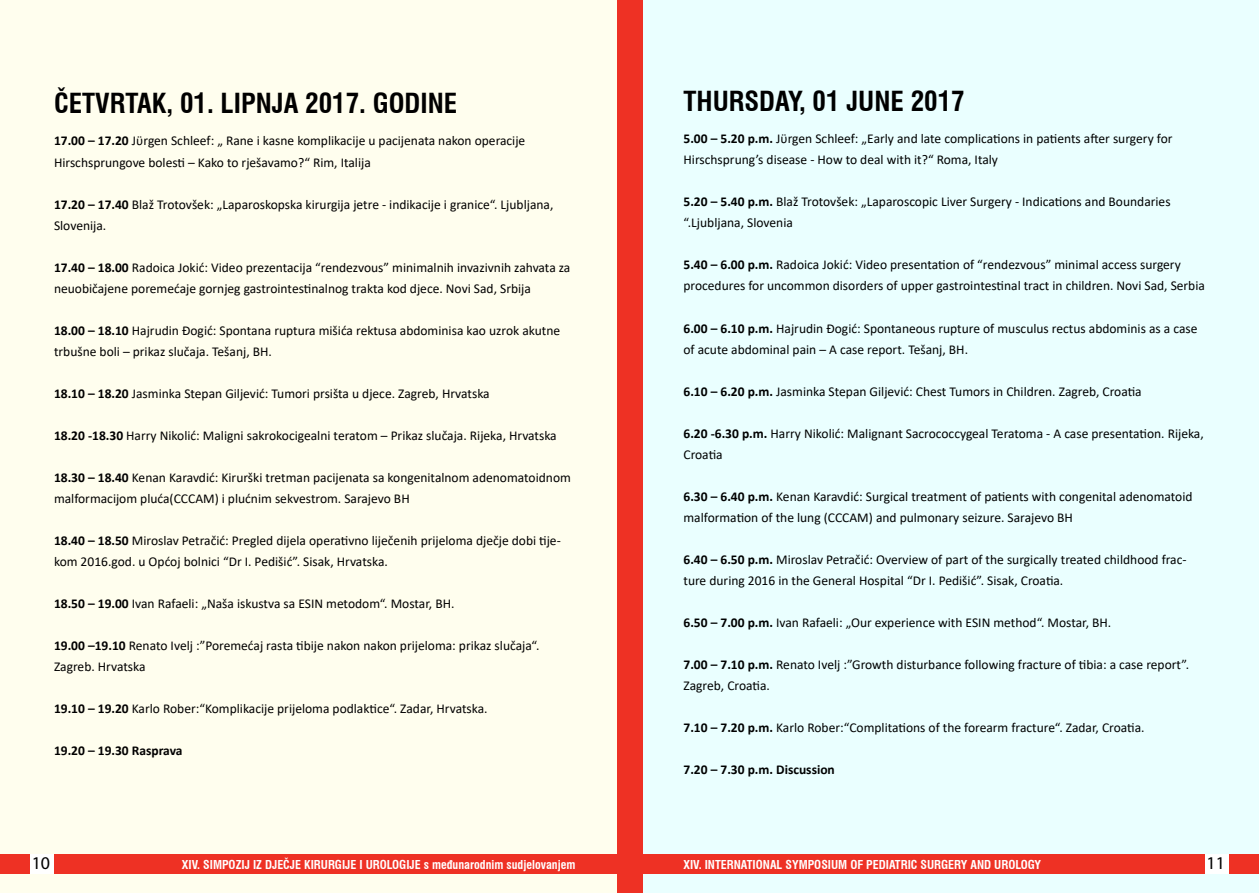
<style>
.page{position:relative;width:1259px;height:893px;background:#fff}
.page>*{position:absolute;margin:0;border:0;box-sizing:border-box;transform-origin:0 0}
.t1{font:700 condensed 27px "Swiss 721 BT";color:#000}
.t2{font:18px "Myriad Pro";color:#000}
.t3{font:13.5px/21px "Calibri";color:#000}
.t4{font:700 13.5px "Calibri";color:#000}
.t5{font:700 condensed 12px "Swiss 721 BT";color:#fff}
.s1{font-weight:700}
</style>
<div class="page">
<div style="left:0;top:0;width:629px;height:893px;background:#fffeee"></div>
<div style="left:629px;top:0;width:630px;height:893px;background:#eaffff"></div>
<div style="left:617px;top:0;width:25px;height:893px;background:#ee3124"></div>
<div style="left:0;top:855px;width:1259px;height:19px;background:#ee3124"></div>
<div style="left:31px;top:855px;width:23px;height:19px;background:#fff"></div>
<div style="left:1205px;top:855px;width:23px;height:19px;background:#fff"></div>
<h1 class="t1" style="left:54px;top:87px;width:405px">ČETVRTAK, 01. LIPNJA 2017. GODINE</h1>
<p class="t3" style="left:54px;top:130px;width:473px"><span class="s1">17.00 – 17.20</span> Jϋrgen Schleef: „ Rane i kasne komplikacije u pacijenata nakon operacije<br>Hirschsprungove bolesti – Kako to rješavamo?“ Rim, Italija</p>
<p class="t3" style="left:54px;top:193px;width:501px"><span class="s1">17.20 – 17.40</span> Blaž Trotovšek: „Laparoskopska kirurgija jetre - indikacije i granice“. Ljubljana,<br>Slovenija.</p>
<p class="t3" style="left:54px;top:256px;width:518px"><span class="s1">17.40 – 18.00</span> Radoica Jokić: Video prezentacija “rendezvous” minimalnih invazivnih zahvata za neuobičajene poremećaje gornjeg gastrointestinalnog trakta kod djece. Novi Sad, Srbija</p>
<p class="t3" style="left:54px;top:319px;width:508px"><span class="s1">18.00 – 18.10</span> Hajrudin Đogić: Spontana ruptura mišića rektusa abdominisa kao uzrok akutne trbušne boli – prikaz slučaja. Tešanj, BH.</p>
<p class="t3" style="left:54px;top:382px;width:437px"><span class="s1">18.10 – 18.20</span> Jasminka Stepan Giljević: Tumori prsišta u djece. Zagreb, Hrvatska</p>
<p class="t3" style="left:54px;top:424px;width:504px"><span class="s1">18.20 -18.30</span> Harry Nikolić: Maligni sakrokocigealni teratom – Prikaz slučaja. Rijeka, Hrvatska</p>
<p class="t3" style="left:54px;top:466px;width:518px"><span class="s1">18.30 – 18.40</span> Kenan Karavdić: Kirurški tretman pacijenata sa kongenitalnom adenomatoidnom malformacijom pluća(CCCAM) i plućnim sekvestrom. Sarajevo BH</p>
<p class="t3" style="left:54px;top:529px;width:508px"><span class="s1">18.40 – 18.50</span> Miroslav Petračić: Pregled dijela operativno liječenih prijeloma dječje dobi tije&shy;kom 2016.god. u Općoj bolnici “Dr I. Pedišić”. Sisak, Hrvatska.</p>
<p class="t3" style="left:54px;top:592px;width:402px"><span class="s1">18.50 – 19.00</span> Ivan Rafaeli: „Naša iskustva sa ESIN metodom“. Mostar, BH.</p>
<p class="t3" style="left:54px;top:634px;width:487px"><span class="s1">19.00 –19.10</span> Renato Ivelj :”Poremećaj rasta tibije nakon nakon prijeloma: prikaz slučaja“.<br>Zagreb. Hrvatska</p>
<p class="t3" style="left:54px;top:697px;width:435px"><span class="s1">19.10 – 19.20</span> Karlo Rober:“Komplikacije prijeloma podlaktice“. Zadar, Hrvatska.</p>
<p class="t4" style="left:54px;top:740px;width:130px">19.20 – 19.30 Rasprava</p>
<h1 class="t1" style="left:683px;top:85px;width:283px">THURSDAY, 01 JUNE 2017</h1>
<p class="t3" style="left:683px;top:128px;width:490px"><span class="s1">5.00 – 5.20 p.m.</span> Jϋrgen Schleef: „Early and late complications in patients after surgery for<br>Hirschsprung’s disease - How to deal with it?“ Roma, Italy</p>
<p class="t3" style="left:683px;top:191px;width:488px"><span class="s1">5.20 – 5.40 p.m.</span> Blaž Trotovšek: „Laparoscopic Liver Surgery - Indications and Boundaries “.Ljubljana, Slovenia</p>
<p class="t3" style="left:683px;top:254px;width:523px"><span class="s1">5.40 – 6.00 p.m.</span> Radoica Jokić: Video presentation of “rendezvous” minimal access surgery procedures for uncommon disorders of upper gastrointestinal tract in children. Novi Sad, Serbia</p>
<p class="t3" style="left:683px;top:317px;width:515px"><span class="s1">6.00 – 6.10 p.m.</span> Hajrudin Đogić: Spontaneous rupture of musculus rectus abdominis as a case of acute abdominal pain – A case report. Tešanj, BH.</p>
<p class="t3" style="left:683px;top:380px;width:460px"><span class="s1">6.10 – 6.20 p.m.</span> Jasminka Stepan Giljević: Chest Tumors in Children. Zagreb, Croatia</p>
<p class="t3" style="left:683px;top:422px;width:522px"><span class="s1">6.20 -6.30 p.m.</span> Harry Nikolić: Malignant Sacrococcygeal Teratoma - A case presentation. Rijeka,<br>Croatia</p>
<p class="t3" style="left:683px;top:485px;width:510px"><span class="s1">6.30 – 6.40 p.m.</span> Kenan Karavdić: Surgical treatment of patients with congenital adenomatoid malformation of the lung (CCCAM) and pulmonary seizure. Sarajevo BH</p>
<p class="t3" style="left:683px;top:548px;width:504px"><span class="s1">6.40 – 6.50 p.m.</span> Miroslav Petračić: Overview of part of the surgically treated childhood frac&shy;ture during 2016 in the General Hospital “Dr I. Pedišić”. Sisak, Croatia.</p>
<p class="t3" style="left:683px;top:611px;width:429px"><span class="s1">6.50 – 7.00 p.m.</span> Ivan Rafaeli: „Our experience with ESIN method“. Mostar, BH.</p>
<p class="t3" style="left:683px;top:653px;width:507px"><span class="s1">7.00 – 7.10 p.m.</span> Renato Ivelj :”Growth disturbance following fracture of tibia: a case report”.<br>Zagreb, Croatia.</p>
<p class="t3" style="left:683px;top:716px;width:462px"><span class="s1">7.10 – 7.20 p.m.</span> Karlo Rober:“Complitations of the forearm fracture“. Zadar, Croatia.</p>
<p class="t4" style="left:683px;top:759px;width:153px">7.20 – 7.30 p.m. Discussion</p>
<h2 class="t2" style="left:32px;top:852px;width:20px">10</h2>
<p class="t5" style="left:182px;top:857px;width:395px">XIV. SIMPOZIJ IZ DJEČJE KIRURGIJE I UROLOGIJE s međunarodnim sudjelovanjem</p>
<p class="t5" style="left:683px;top:857px;width:359px">XIV. INTERNATIONAL SYMPOSIUM OF PEDIATRIC SURGERY AND UROLOGY</p>
<h2 class="t2" style="left:1206px;top:852px;width:20px">11</h2>
</div>
